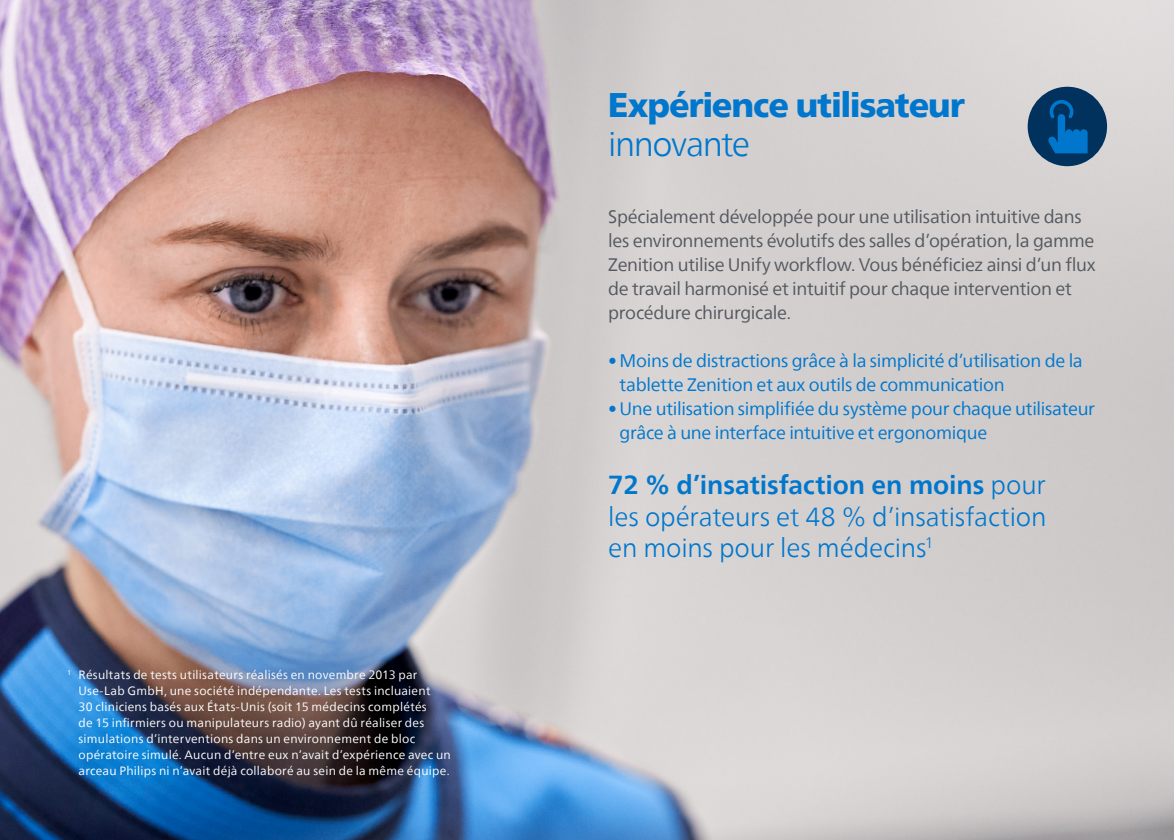
<style>
.page{position:relative;width:1174px;height:840px;background:#fff}
.page>*{position:absolute;margin:0;border:0;box-sizing:border-box;transform-origin:0 0}
.t1{font:900 34px "Neue Frutiger World";letter-spacing:-.03em;color:#0077cd}
.t2{font:300 34px "Neue Frutiger World";letter-spacing:-.045em;color:#0077cd}
.t3{font:300 26px/31.2px "Neue Frutiger World";letter-spacing:-.01em;color:#0077cd;text-align:justify}
.t4{font:18px/24px "Neue Frutiger World";letter-spacing:-.02em;color:#545860}
.t5{font:18px/24px "Neue Frutiger World";letter-spacing:-.02em;color:#0077cd}
.t6{font:12px/16px "Neue Frutiger World";letter-spacing:.02em;color:#fff}
.s1{font-weight:700}
</style>
<div class="page">
<img style="left:0;top:0;width:1174px;height:839px">
<div style="left:1027px;top:87px;width:80px;height:79px;background:#00325d;border-radius:50%"></div>
<svg style="left:1048px;top:100px;width:39px;height:53px"></svg>
<p class="t6" style="left:79px;top:666px;width:374px;text-indent:-11px"><sup>1</sup> Résultats de tests utilisateurs réalisés en novembre 2013 par Use-Lab GmbH, une société indépendante. Les tests incluaient<br>30 cliniciens basés aux États-Unis (soit 15 médecins complétés<br>de 15 infirmiers ou manipulateurs radio) ayant dû réaliser des simulations d’interventions dans un environnement de bloc opératoire simulé. Aucun d’entre eux n’avait d’expérience avec un arceau Philips ni n’avait déjà collaboré au sein de la même équipe.</p>
<h1 class="t1" style="left:608px;top:85px;width:358px">Expérience utilisateur</h1>
<h1 class="t2" style="left:608px;top:117px;width:144px">innovante</h1>
<p class="t4" style="left:608px;top:204px;width:489px">Spécialement développée pour une utilisation intuitive dans les environnements évolutifs des salles d’opération, la gamme Zenition utilise Unify workflow. Vous bénéficiez ainsi d’un flux de travail harmonisé et intuitif pour chaque intervention et procédure chirurgicale.</p>
<h3 class="t5" style="left:619px;top:348px;width:465px;text-indent:-11px">• Moins de distractions grâce à la simplicité d’utilisation de la tablette Zenition et aux outils de communication</h3>
<h3 class="t5" style="left:619px;top:396px;width:477px;text-indent:-11px">• Une utilisation simplifiée du système pour chaque utilisateur grâce à une interface intuitive et ergonomique</h3>
<h2 class="t3" style="left:608px;top:469px;width:440px"><span class="s1">72 % d’insatisfaction en moins</span> pour les opérateurs et 48 % d’insatisfaction en moins pour les médecins<sup>1</sup></h2>
</div>
